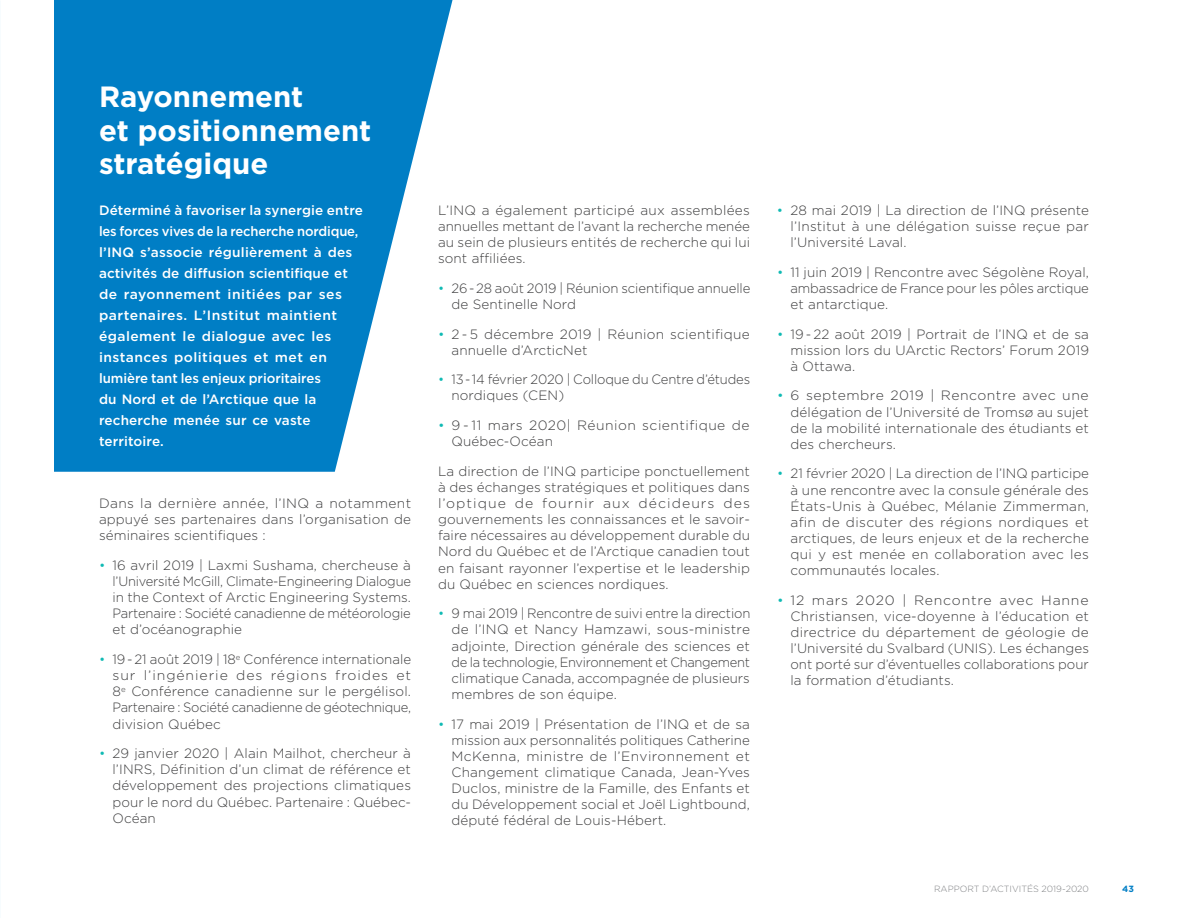
<style>
.page{position:relative;width:1188px;height:918px;background:#fff}
.page>*{position:absolute;margin:0;border:0;box-sizing:border-box;transform-origin:0 0}
.Titre_20pts{font:700 29.25px/33.8px "Gotham";color:#fff}
.texte_courant_copie{font:300 13.5px/16.2px "Gotham";letter-spacing:.01em;color:#3e3e3f;text-align:justify}
.texte_courant_copie-2{font:500 13.5px/21px "Gotham";letter-spacing:.01em;color:#fff}
.texte_courant_copie-3{font:300 13.5px/16.2px "Gotham";letter-spacing:.01em;color:#3e3e3f;text-align:justify;scale:1.04 1}
.texte_courant_copie-4{font:300 13.5px/16.2px "Gotham";letter-spacing:-.01em;color:#3e3e3f}
.texte_courant_copie-5{font:300 13.5px/16.2px "Gotham";letter-spacing:.035em;color:#3e3e3f}
.t1{font:300 9px "Gotham";color:#808285}
.t2{font:700 9px "Gotham";color:#007ec5}
.s1{color:#10bab4}
</style>
<div class="page">
<svg style="left:54px;top:0;width:399px;height:472px;background:#2691cd"></svg>
<p class="Titre_20pts" style="left:99px;top:79px;width:274px">Rayonnement<br>et positionnement stratégique</p>
<p class="texte_courant_copie-2" style="left:99px;top:199px;width:266px">Déterminé à favoriser la synergie entre les forces vives de la recherche nordique, l’INQ s’associe régulièrement à des activités de diffusion scientifique et de rayonnement initiées par ses partenaires. L’Institut maintient également le dialogue avec les instances politiques et met en lumière tant les enjeux prioritaires<br>du Nord et de l’Arctique que la recherche menée sur ce vaste territoire.</p>
<p class="texte_courant_copie" style="left:99px;top:495px;width:314px">Dans la dernière année, l’INQ a notamment appuyé ses partenaires dans l’organisation de séminaires scientifiques :</p>
<p class="texte_courant_copie" style="left:112px;top:557px;width:300px;text-indent:-14px"><span class="s1">•</span> 16 avril 2019 | Laxmi Sushama, chercheuse à l’Université McGill, Climate-Engineering Dialogue in the Context of Arctic Engineering Systems.<br>Partenaire : Société canadienne de météorologie et d’océanographie</p>
<p class="texte_courant_copie" style="left:112px;top:651px;width:300px;text-indent:-14px"><span class="s1">•</span> 19 - 21 août 2019 | 18<sup>e</sup> Conférence internationale sur l’ingénierie des régions froides et 8<sup>e</sup> Conférence canadienne sur le pergélisol.<br>Partenaire : Société canadienne de géotechnique, division Québec</p>
<p class="texte_courant_copie" style="left:112px;top:745px;width:300px;text-indent:-14px"><span class="s1">•</span> 29 janvier 2020 | Alain Mailhot, chercheur à l’INRS, Définition d’un climat de référence et développement des projections climatiques pour le nord du Québec. Partenaire : Québec-Océan</p>
<p class="texte_courant_copie" style="left:438px;top:202px;width:314px">L’INQ a également participé aux assemblées annuelles mettant de l’avant la recherche menée au sein de plusieurs entités de recherche qui lui sont affiliées.</p>
<p class="texte_courant_copie" style="left:452px;top:280px;width:300px;text-indent:-14px"><span class="s1">•</span> 26 - 28 août 2019 | Réunion scientifique annuelle de Sentinelle Nord</p>
<p class="texte_courant_copie" style="left:452px;top:325px;width:300px;text-indent:-14px"><span class="s1">•</span> 2 - 5 décembre 2019 | Réunion scientifique annuelle d’ArcticNet</p>
<p class="texte_courant_copie-4" style="left:452px;top:371px;width:300px;text-indent:-14px"><span class="s1">•</span> 13 - 14 février 2020 | Colloque du Centre d’études nordiques (CEN)</p>
<p class="texte_courant_copie-5" style="left:452px;top:417px;width:300px;text-indent:-14px"><span class="s1">•</span> 9 - 11 mars 2020| Réunion scientifique de<br>Québec-Océan</p>
<p class="texte_courant_copie" style="left:438px;top:463px;width:314px">La direction de l’INQ participe ponctuellement à des échanges stratégiques et politiques dans l’optique de fournir aux décideurs des gouvernements les connaissances et le savoir&shy;faire nécessaires au développement durable du Nord du Québec et de l’Arctique canadien tout en faisant rayonner l’expertise et le leadership du Québec en sciences nordiques.</p>
<p class="texte_courant_copie" style="left:452px;top:605px;width:300px;text-indent:-14px"><span class="s1">•</span> 9 mai 2019 | Rencontre de suivi entre la direction de l’INQ et Nancy Hamzawi, sous-ministre adjointe, Direction générale des sciences et de la technologie, Environnement et Changement climatique Canada, accompagnée de plusieurs membres de son équipe.</p>
<p class="texte_courant_copie" style="left:452px;top:715px;width:300px;text-indent:-14px"><span class="s1">•</span> 17 mai 2019 | Présentation de l’INQ et de sa mission aux personnalités politiques Catherine McKenna, ministre de l’Environnement et Changement climatique Canada, Jean-Yves Duclos, ministre de la Famille, des Enfants et du Développement social et Joël Lightbound, député fédéral de Louis-Hébert.</p>
<p class="texte_courant_copie" style="left:790px;top:202px;width:300px;text-indent:-14px"><span class="s1">•</span> 28 mai 2019 | La direction de l’INQ présente l’Institut à une délégation suisse reçue par l’Université Laval.</p>
<p class="texte_courant_copie" style="left:790px;top:263px;width:300px;text-indent:-14px"><span class="s1">•</span> 11 juin 2019 | Rencontre avec Ségolène Royal, ambassadrice de France pour les pôles arctique et antarctique.</p>
<p class="texte_courant_copie" style="left:790px;top:325px;width:300px;text-indent:-14px"><span class="s1">•</span> 19 - 22 août 2019 | Portrait de l’INQ et de sa mission lors du UArctic Rectors’ Forum 2019 à Ottawa.</p>
<p class="texte_courant_copie" style="left:790px;top:387px;width:300px;text-indent:-14px"><span class="s1">•</span> 6 septembre 2019 | Rencontre avec une délégation de l’Université de Tromsø au sujet de la mobilité internationale des étudiants et des chercheurs.</p>
<p class="texte_courant_copie" style="left:790px;top:465px;width:300px;text-indent:-14px"><span class="s1">•</span> 21 février 2020 | La direction de l’INQ participe à une rencontre avec la consule générale des États-Unis à Québec, Mélanie Zimmerman, afin de discuter des régions nordiques et arctiques, de leurs enjeux et de la recherche qui y est menée en collaboration avec les communautés locales.</p>
<p class="texte_courant_copie-3" style="left:790px;top:592px;width:289px;text-indent:-14px"><span class="s1">•</span> 12 mars 2020 | Rencontre avec Hanne Christiansen, vice-doyenne à l’éducation et directrice du département de géologie de l’Université du Svalbard (UNIS). Les échanges ont porté sur d’éventuelles collaborations pour la formation d’étudiants.</p>
<p class="t1" style="left:934px;top:884px;width:156px">RAPPORT D’ACTIVITÉS 2019-2020</p>
<p class="t2" style="left:1122px;top:883px;width:13px">43</p>
</div>
